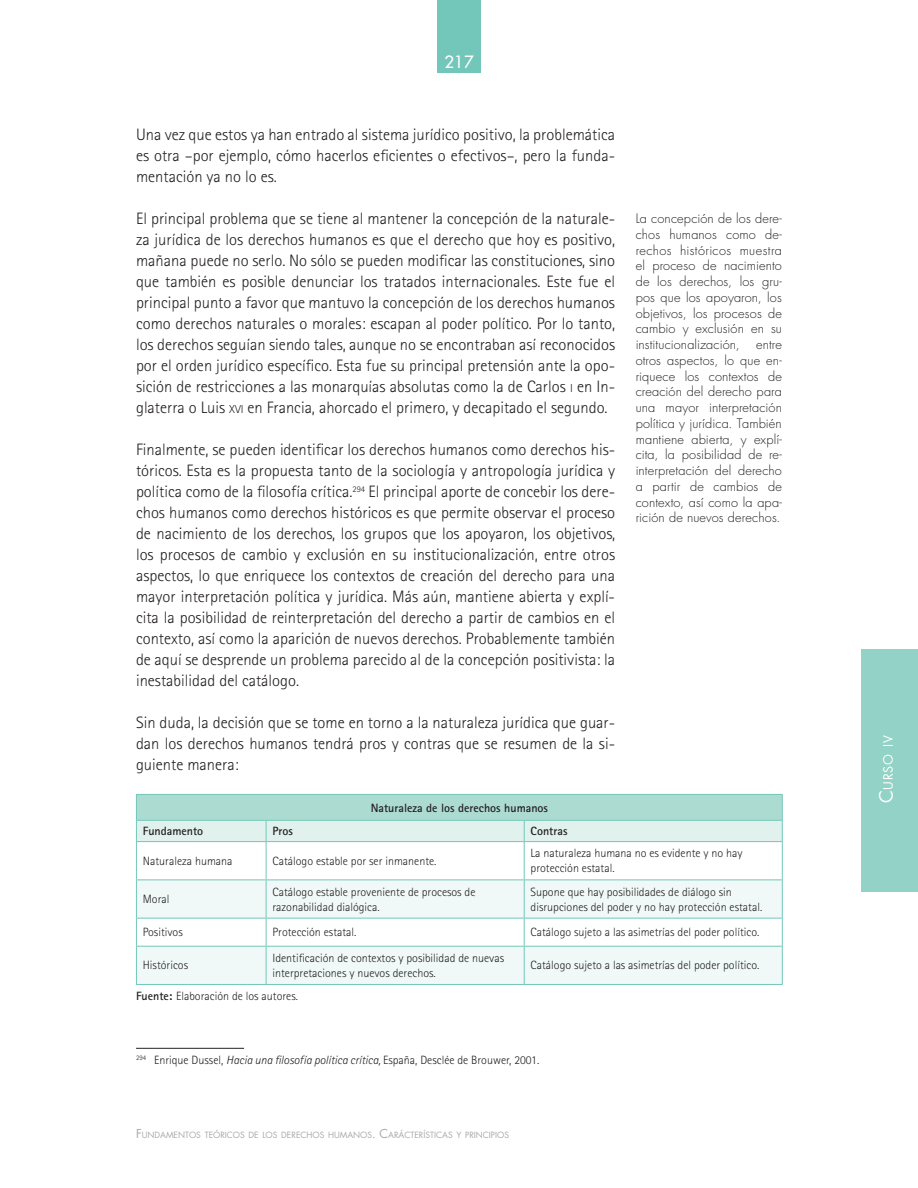
<style>
.page{position:relative;width:918px;height:1188px;background:#fff}
.page>*{position:absolute;margin:0;border:0;box-sizing:border-box;transform-origin:0 0}
.t1{font:300 16.5px/21px "Rotis Sans Serif Std";color:#231f20;text-align:justify}
.t2{font:500 16.5px "Futura Std";color:#fff}
.t3{font:300 12.75px/15.8px "Futura Std";letter-spacing:.01em;color:#231f20;text-align:justify}
.t4{font:12.6px "Futura Std";letter-spacing:.055em;color:#fff}
.t5{font:300 12px/15px "Rotis Sans Serif Std";color:#231f20}
.t6{font:700 12px "Rotis Sans Serif Std";color:#231f20}
.t7{font:8.4px "Futura Std";color:#a8a9ad}
.s1{font-size:11.55px}
.s2{font-weight:700}
.s3{font-style:italic}
.s4{font-size:12px}
.s5{font-size:18px}
</style>
<div class="page">
<div style="left:437px;top:0;width:44px;height:72px;background:#73c7ba"></div>
<div style="left:861px;top:649px;width:57px;height:243px;background:#92d2c7"></div>
<svg style="left:137px;top:880px;width:645px;height:104px;fill:#f0f9f7"></svg>
<hr style="left:136px;top:794px;width:130px;height:1px;background:#73c7ba">
<hr style="left:266px;top:794px;width:258px;height:1px;background:#73c7ba">
<hr style="left:524px;top:794px;width:259px;height:1px;background:#73c7ba">
<svg style="left:136px;top:795px;width:647px;height:46px;background:#c1e4dd"></svg>
<hr style="left:136px;top:841px;width:130px;height:1px;background:#73c7ba">
<hr style="left:136px;top:842px;width:1px;height:37px;background:#73c7ba">
<hr style="left:266px;top:841px;width:258px;height:1px;background:#73c7ba">
<hr style="left:266px;top:842px;width:1px;height:37px;background:#73c7ba">
<hr style="left:524px;top:841px;width:259px;height:1px;background:#73c7ba">
<hr style="left:524px;top:842px;width:1px;height:37px;background:#73c7ba">
<hr style="left:782px;top:842px;width:1px;height:37px;background:#73c7ba">
<hr style="left:136px;top:879px;width:130px;height:1px;background:#73c7ba">
<hr style="left:136px;top:880px;width:1px;height:38px;background:#73c7ba">
<hr style="left:266px;top:879px;width:258px;height:1px;background:#73c7ba">
<hr style="left:266px;top:880px;width:1px;height:38px;background:#73c7ba">
<hr style="left:524px;top:879px;width:259px;height:1px;background:#73c7ba">
<hr style="left:524px;top:880px;width:1px;height:38px;background:#73c7ba">
<hr style="left:782px;top:880px;width:1px;height:38px;background:#73c7ba">
<hr style="left:136px;top:918px;width:130px;height:1px;background:#73c7ba">
<svg style="left:136px;top:919px;width:1px;height:27px"></svg>
<hr style="left:266px;top:918px;width:258px;height:1px;background:#73c7ba">
<svg style="left:266px;top:919px;width:1px;height:27px"></svg>
<hr style="left:524px;top:918px;width:259px;height:1px;background:#73c7ba">
<svg style="left:524px;top:919px;width:1px;height:27px"></svg>
<svg style="left:782px;top:919px;width:1px;height:27px"></svg>
<hr style="left:136px;top:946px;width:130px;height:1px;background:#73c7ba">
<hr style="left:136px;top:947px;width:1px;height:37px;background:#73c7ba">
<hr style="left:266px;top:946px;width:258px;height:1px;background:#73c7ba">
<hr style="left:266px;top:947px;width:1px;height:37px;background:#73c7ba">
<hr style="left:524px;top:946px;width:259px;height:1px;background:#73c7ba">
<hr style="left:524px;top:947px;width:1px;height:37px;background:#73c7ba">
<hr style="left:782px;top:947px;width:1px;height:37px;background:#73c7ba">
<hr style="left:136px;top:984px;width:130px;height:1px;background:#73c7ba">
<hr style="left:266px;top:984px;width:258px;height:1px;background:#73c7ba">
<hr style="left:524px;top:984px;width:259px;height:1px;background:#73c7ba">
<hr style="left:136px;top:1048px;width:108px;height:1px;background:#231f20">
<p class="t2" style="left:444px;top:52px;width:31px">217</p>
<p class="t1" style="left:136px;top:124px;width:481px">Una vez que estos ya han entrado al sistema jurídico positivo, la problemática es otra –por ejemplo, cómo hacerlos eficientes o efectivos–, pero la funda&shy;mentación ya no lo es.</p>
<p class="t1" style="left:136px;top:208px;width:481px">El principal problema que se tiene al mantener la concepción de la naturale&shy;za jurídica de los derechos humanos es que el derecho que hoy es positivo, mañana puede no serlo. No sólo se pueden modificar las constituciones, sino que también es posible denunciar los tratados internacionales. Este fue el principal punto a favor que mantuvo la concepción de los derechos humanos como derechos naturales o morales: escapan al poder político. Por lo tanto, los derechos seguían siendo tales, aunque no se encontraban así reconocidos por el orden jurídico específico. Esta fue su principal pretensión ante la opo&shy;sición de restricciones a las monarquías absolutas como la de Carlos <span class="s1">i</span> en In&shy;glaterra o Luis <span class="s1">xvi</span> en Francia, ahorcado el primero, y decapitado el segundo.</p>
<p class="t1" style="left:136px;top:439px;width:481px">Finalmente, se pueden identificar los derechos humanos como derechos his&shy;tóricos. Esta es la propuesta tanto de la sociología y antropología jurídica y política como de la filosofía crítica.<sup>294</sup> El principal aporte de concebir los dere&shy;chos humanos como derechos históricos es que permite observar el proceso de nacimiento de los derechos, los grupos que los apoyaron, los objetivos, los procesos de cambio y exclusión en su institucionalización, entre otros aspectos, lo que enriquece los contextos de creación del derecho para una mayor interpretación política y jurídica. Más aún, mantiene abierta y explí&shy;cita la posibilidad de reinterpretación del derecho a partir de cambios en el contexto, así como la aparición de nuevos derechos. Probablemente también de aquí se desprende un problema parecido al de la concepción positivista: la inestabilidad del catálogo.</p>
<p class="t1" style="left:136px;top:712px;width:481px">Sin duda, la decisión que se tome en torno a la naturaleza jurídica que guar&shy;dan los derechos humanos tendrá pros y contras que se resumen de la si&shy;guiente manera:</p>
<p class="t6" style="left:371px;top:800px;width:179px">Naturaleza de los derechos humanos</p>
<p class="t6" style="left:143px;top:823px;width:62px">Fundamento</p>
<p class="t6" style="left:272px;top:823px;width:22px">Pros</p>
<p class="t6" style="left:531px;top:823px;width:38px">Contras</p>
<p class="t5" style="left:143px;top:853px;width:91px">Naturaleza humana</p>
<p class="t5" style="left:272px;top:853px;width:165px">Catálogo estable por ser inmanente.</p>
<p class="t5" style="left:531px;top:846px;width:213px">La naturaleza humana no es evidente y no hay protección estatal.</p>
<p class="t5" style="left:143px;top:892px;width:28px">Moral</p>
<p class="t5" style="left:272px;top:884px;width:205px">Catálogo estable proveniente de procesos de razonabilidad dialógica.</p>
<p class="t5" style="left:531px;top:884px;width:233px">Supone que hay posibilidades de diálogo sin disrupciones del poder y no hay protección estatal.</p>
<p class="t5" style="left:143px;top:925px;width:41px">Positivos</p>
<p class="t5" style="left:272px;top:925px;width:85px">Protección estatal.</p>
<p class="t5" style="left:531px;top:925px;width:230px">Catálogo sujeto a las asimetrías del poder político.</p>
<p class="t5" style="left:143px;top:958px;width:47px">Históricos</p>
<p class="t5" style="left:272px;top:950px;width:233px">Identificación de contextos y posibilidad de nuevas interpretaciones y nuevos derechos.</p>
<p class="t5" style="left:531px;top:958px;width:230px">Catálogo sujeto a las asimetrías del poder político.</p>
<p class="t5" style="left:136px;top:988px;width:163px"><span class="s2">Fuente:</span> Elaboración de los autores.</p>
<p class="t3" style="left:636px;top:211px;width:148px">La concepción de los dere&shy;chos humanos como de&shy;rechos históricos muestra el proceso de nacimiento de los derechos, los gru&shy;pos que los apoyaron, los objetivos, los procesos de cambio y exclusión en su institucionalización,</p>
<p class="t3" style="left:636px;top:337px;width:148px;text-indent:120px">entre otros aspectos, lo que en&shy;riquece los contextos de creación del derecho para una mayor interpretación política y jurídica. También mantiene abierta, y explí&shy;cita, la posibilidad de re&shy;interpretación del derecho a partir de cambios de contexto, así como la apa&shy;rición de nuevos derechos.</p>
<p class="t5" style="left:136px;top:1053px;width:405px"><sup>294</sup> Enrique Dussel, <span class="s3">Hacia una filosofía política crítica,</span> España, Desclée de Brouwer, 2001.</p>
<p class="t7" style="left:136px;top:1129px;width:375px"><span class="s4">F</span>UNDAMENTOS TEÓRICOS DE LOS DERECHOS HUMANOS<span class="s4">. C</span>ARÁCTERÍSTICAS Y PRINCIPIOS</p>
<p class="t4" style="left:880px;top:803px;width:69px;rotate:-90deg"><span class="s5">C</span>URSO IV</p>
</div>
